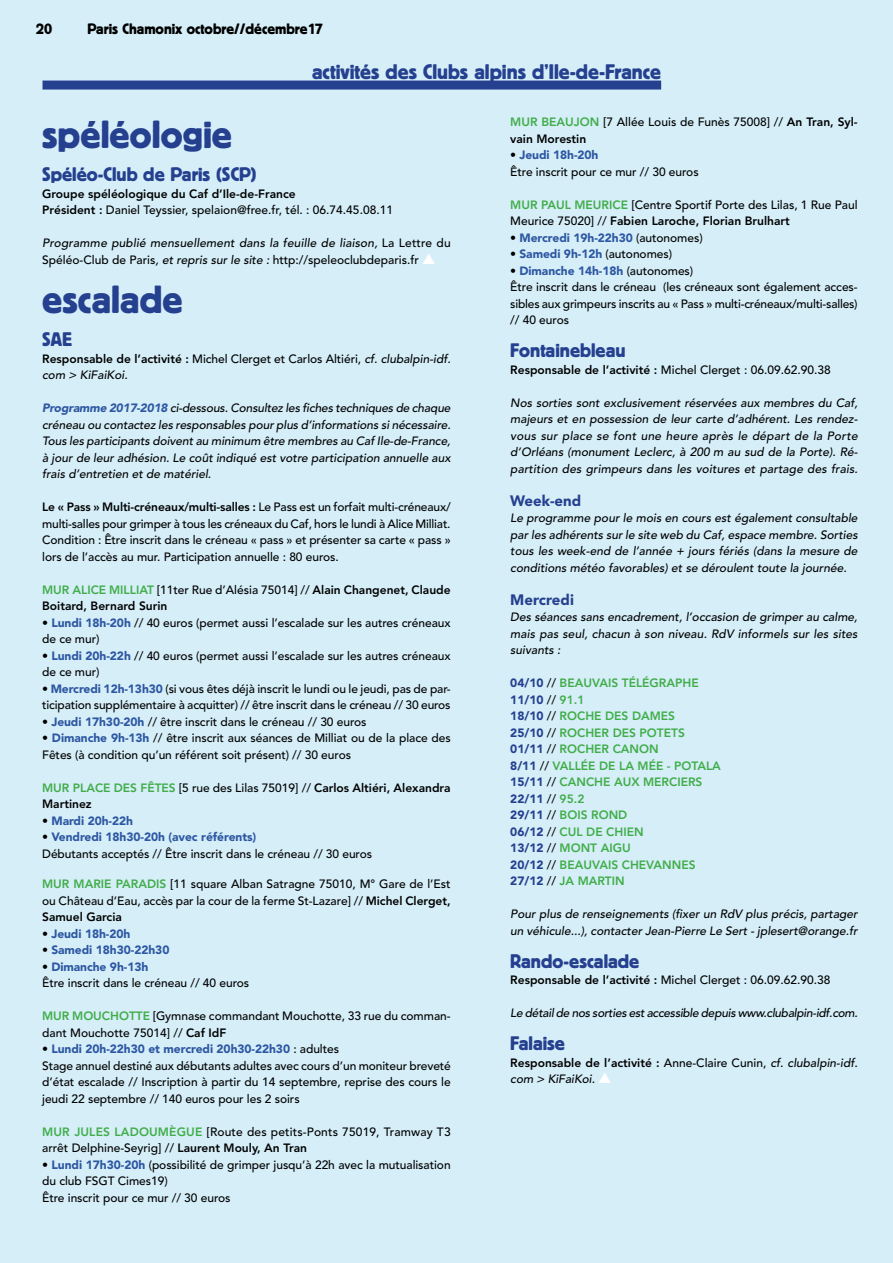
<style>
.page{position:relative;width:893px;height:1263px;background:#d5eef8}
.page>*{position:absolute;margin:0;border:0;box-sizing:border-box;transform-origin:0 0}
.t1{font:39px "Block BE";color:#25408f}
.t2{font:21px "Block BE";color:#25408f}
.t3{font:19.5px "Block BE";color:#25408f}
.t4{font:15px "Block BE";color:#000}
.t5{font:900 15px "Avenir";letter-spacing:-.02em;color:#25408f}
.t6{font:500 12px/16.5px "Avenir";letter-spacing:-.005em;color:#000}
.t7{font:italic 500 12px/16.5px "Avenir";color:#000}
.t8{font:800 12px/16.5px "Avenir";color:#41ad49}
.t9{font:800 12px/16.5px "Avenir";color:#000}
.t10{font:900 12px "Avenir";letter-spacing:-.005em;color:#2d57a2}
.t11{font:italic 500 12px "Avenir";letter-spacing:-.025em;color:#000}
.s1{font-weight:800}
.s2{font-style:normal}
.s3{color:#fff}
.s4{font-weight:800;font-style:normal}
.s5{font-weight:900;color:#2d57a2}
.s6{color:#41ad49}
.s7{font-weight:500}
.s8{font-weight:500;color:#000}
.s9{font-weight:800;color:#41ad49}
.s10{font-weight:900;color:#25408f}
</style>
<div class="page">
<div style="left:43px;top:81px;width:618px;height:9px;background:#25408f"></div>
<p class="t4" style="left:36px;top:20px;width:18px">20</p>
<p class="t4" style="left:87px;top:20px;width:237px">Paris Chamonix octobre//décembre17</p>
<h2 class="t2" style="left:312px;top:60px;width:351px">activités des Clubs alpins d’Ile-de-France</h2>
<h1 class="t1" style="left:42px;top:113px;width:192px">spéléologie</h1>
<h3 class="t3" style="left:42px;top:163px;width:216px">Spéléo-Club de Paris (SCP)</h3>
<p class="t6" style="left:42px;top:185px;width:352px"><span class="s1">Groupe spéléologique du Caf d’Ile-de-France<br>Président :</span> Daniel Teyssier, spelaion@free.fr, tél. : 06.74.45.08.11</p>
<p class="t7" style="left:42px;top:235px;width:410px">Programme publié mensuellement dans la feuille de liaison, <span class="s2">La Lettre du<br>Spéléo-Club de Paris</span>, et repris sur le site : <span class="s2">http://speleoclubdeparis.fr</span> <span class="s3">▲</span></p>
<h1 class="t1" style="left:42px;top:278px;width:142px">escalade</h1>
<h3 class="t3" style="left:42px;top:328px;width:31px">SAE</h3>
<p class="t7" style="left:42px;top:350px;width:410px"><span class="s4">Responsable de l’activité :</span> <span class="s2">Michel Clerget et Carlos Altiéri,</span> cf. clubalpin-idf. com &gt; KiFaiKoi.</p>
<p class="t7" style="left:42px;top:400px;width:410px;text-align:justify"><span class="s5">Programme 2017-2018</span> ci-dessous. Consultez les fiches techniques de chaque créneau ou contactez les responsables pour plus d’informations si nécessaire.<br>Tous les participants doivent au minimum être membres au Caf Ile-de-France, à jour de leur adhésion. Le coût indiqué est votre participation annuelle aux frais d’entretien et de matériel.</p>
<p class="t6" style="left:42px;top:499px;width:410px;text-align:justify"><span class="s1">Le « Pass » Multi-créneaux/multi-salles :</span> Le Pass est un forfait multi-créneaux/ multi-salles pour grimper à tous les créneaux du Caf, hors le lundi à Alice Milliat.<br>Condition : Être inscrit dans le créneau « pass » et présenter sa carte « pass » lors de l’accès au mur. Participation annuelle : 80 euros.</p>
<p class="t8" style="left:42px;top:581px;width:85px">Mur Alice Millia</p>
<p class="t9" style="left:42px;top:581px;width:410px;text-indent:105px"><span class="s6">t</span> <span class="s7">[11ter Rue d’Alésia 75014] //</span> Alain Changenet, Claude<br>Boitard, Bernard Surin</p>
<p class="t6" style="left:42px;top:614px;width:410px">• <span class="s5">Lundi 18h-20h</span> // 40 euros (permet aussi l’escalade sur les autres créneaux de ce mur)</p>
<p class="t6" style="left:42px;top:647px;width:410px">• <span class="s5">Lundi 20h-22h</span> // 40 euros (permet aussi l’escalade sur les autres créneaux de ce mur)</p>
<p class="t6" style="left:42px;top:680px;width:410px">• <span class="s5">Mercredi 12h-13h30</span> (si vous êtes déjà inscrit le lundi ou le jeudi, pas de par&shy;ticipation supplémentaire à acquitter) // être inscrit dans le créneau // 30 euros</p>
<p class="t6" style="left:42px;top:713px;width:326px">• <span class="s5">Jeudi 17h30-20h</span> // être inscrit dans le créneau // 30 euros</p>
<p class="t6" style="left:42px;top:730px;width:410px">• <span class="s5">Dimanche 9h-13h</span> // être inscrit aux séances de Milliat ou de la place des<br>Fêtes (à condition qu’un référent soit présent) // 30 euros</p>
<p class="t8" style="left:42px;top:779px;width:47px">Mur Plac</p>
<p class="t9" style="left:103px;top:779px;width:349px"><span class="s6">e des Fêtes</span> <span class="s7">[5 rue des Lilas 75019] //</span> Carlos Altiéri, Alexandra</p>
<p class="t9" style="left:42px;top:796px;width:51px">Martinez</p>
<p class="t10" style="left:42px;top:813px;width:92px"><span class="s8">•</span> Mardi 20h-22h</p>
<p class="t6" style="left:42px;top:829px;width:332px">• <span class="s5">Vendredi 18h30-20h (avec référents)<br></span>Débutants acceptés // Être inscrit dans le créneau // 30 euros</p>
<p class="t8" style="left:42px;top:876px;width:90px">Mur Marie Para</p>
<p class="t6" style="left:42px;top:876px;width:410px;text-align:justify;text-indent:105px"><span class="s9">dis</span> [11 square Alban Satragne 75010, M° Gare de l’Est ou Château d’Eau, accès par la cour de la ferme St-Lazare] // <span class="s1">Michel Clerget, Samuel Garcia</span></p>
<p class="t10" style="left:42px;top:926px;width:90px"><span class="s8">•</span> Jeudi 18h-20h</p>
<p class="t10" style="left:42px;top:943px;width:129px"><span class="s8">•</span> Samedi 18h30-22h30</p>
<p class="t6" style="left:42px;top:959px;width:209px">• <span class="s5">Dimanche 9h-13h<br></span>Être inscrit dans le créneau // 40 euros</p>
<p class="t6" style="left:42px;top:1008px;width:410px"><span class="s9">Mur Mouchotte</span> [Gymnase commandant Mouchotte, 33 rue du comman&shy;dant Mouchotte 75014] // <span class="s1">Caf IdF</span></p>
<p class="t6" style="left:42px;top:1041px;width:410px">• <span class="s5">Lundi 20h-22h30 et mercredi 20h30-22h30</span> : adultes<br>Stage annuel destiné aux débutants adultes avec cours d’un moniteur breveté d’état escalade // Inscription à partir du 14 septembre, reprise des cours le jeudi 22 septembre // 140 euros pour les 2 soirs</p>
<p class="t8" style="left:42px;top:1123px;width:126px">Mur Jules Ladoumèg</p>
<p class="t6" style="left:42px;top:1124px;width:410px;text-indent:144px"><span class="s9">ue</span> [Route des petits-Ponts 75019, Tramway T3 arrêt Delphine-Seyrig] // <span class="s1">Laurent Mouly, An Tran</span></p>
<p class="t6" style="left:42px;top:1157px;width:410px">• <span class="s5">Lundi 17h30-20h</span> (possibilité de grimper jusqu’à 22h avec la mutualisation du club FSGT Cimes19)<br>Être inscrit pour ce mur // 30 euros</p>
<p class="t6" style="left:510px;top:114px;width:349px"><span class="s9">Mur Beaujon</span> [7 Allée Louis de Funès 75008] // <span class="s1">An Tran, Syl&shy;vain Morestin</span></p>
<p class="t6" style="left:510px;top:147px;width:190px">• <span class="s5">Jeudi 18h-20h<br></span>Être inscrit pour ce mur // 30 euros</p>
<p class="t6" style="left:510px;top:197px;width:349px"><span class="s9">Mur Paul Meurice</span> [Centre Sportif Porte des Lilas, 1 Rue Paul<br>Meurice 75020] // <span class="s1">Fabien Laroche, Florian Brulhart</span></p>
<p class="t10" style="left:510px;top:230px;width:194px"><span class="s8">•</span> Mercredi 19h-22h30 <span class="s8">(autonomes)</span></p>
<p class="t6" style="left:510px;top:246px;width:163px">• <span class="s5">Samedi 9h-12h</span> (autonomes)</p>
<p class="t6" style="left:510px;top:263px;width:349px">• <span class="s5">Dimanche 14h-18h</span> (autonomes)<br>Être inscrit dans le créneau (les créneaux sont également acces&shy;sibles aux grimpeurs inscrits au « Pass » multi-créneaux/multi-salles) // 40 euros</p>
<h3 class="t3" style="left:510px;top:339px;width:117px">Fontainebleau</h3>
<p class="t6" style="left:510px;top:362px;width:322px"><span class="s1">Responsable de l’activité :</span> Michel Clerget : 06.09.62.90.38</p>
<p class="t7" style="left:510px;top:395px;width:349px;text-align:justify">Nos sorties sont exclusivement réservées aux membres du Caf, majeurs et en possession de leur carte d’adhérent. Les rendez&shy;vous sur place se font une heure après le départ de la Porte d’Orléans (monument Leclerc, à 200 m au sud de la Porte). Ré&shy;partition des grimpeurs dans les voitures et partage des frais.</p>
<p class="t5" style="left:510px;top:491px;width:72px">Week-end</p>
<p class="t7" style="left:510px;top:510px;width:349px;text-align:justify">Le programme pour le mois en cours est également consultable par les adhérents sur le site web du Caf, espace membre. Sorties tous les week-end de l’année + jours fériés (dans la mesure de conditions météo favorables) et se déroulent toute la journée.</p>
<p class="t5" style="left:510px;top:590px;width:65px">Mercredi</p>
<p class="t7" style="left:510px;top:609px;width:349px;text-align:justify">Des séances sans encadrement, l’occasion de grimper au calme, mais pas seul, chacun à son niveau. RdV informels sur les sites suivants :</p>
<p class="t8" style="left:510px;top:675px;width:188px"><span class="s10">04/10</span> <span class="s8">//</span> BEAUVAIS TÉ LÉGRAPHE<br><span class="s10">11/10</span> <span class="s8">//</span> 91.1<br><span class="s10">18/10</span> <span class="s8">//</span> ROCHE DES DAMES<br><span class="s10">25/10</span> <span class="s8">//</span> ROCHER DES POTET</p>
<p class="t8" style="left:678px;top:724px;width:8px">S</p>
<p class="t8" style="left:510px;top:741px;width:212px"><span class="s10">01/11</span> <span class="s8">//</span> ROCHER CANON<br><span class="s10">8/11</span> <span class="s8">//</span> VALLÉE DE LA MÉE - POTALA<br><span class="s10">15/11</span> <span class="s8">//</span> CANCHE AUX MERCIERS<br><span class="s10">22/11</span> <span class="s8">//</span> 95.2<br><span class="s10">29/11</span> <span class="s8">//</span> BOIS ROND<br><span class="s10">06/12</span> <span class="s8">//</span> CUL DE CHIEN<br><span class="s10">13/12</span> <span class="s8">//</span> MONT AIGU<br><span class="s10">20/12</span> <span class="s8">//</span> BEAUVAIS CHEVANNES<br><span class="s10">27/12</span> <span class="s8">//</span> JA MARTIN</p>
<p class="t7" style="left:510px;top:906px;width:349px">Pour plus de renseignements (fixer un RdV plus précis, partager un véhicule...), contacter Jean-Pierre Le Sert - jplesert@orange.fr</p>
<h3 class="t3" style="left:510px;top:950px;width:131px">Rando-escalade</h3>
<p class="t6" style="left:510px;top:972px;width:322px"><span class="s1">Responsable de l’activité :</span> Michel Clerget : 06.09.62.90.38</p>
<p class="t11" style="left:510px;top:1006px;width:349px">Le détail de nos sorties est accessible depuis www.clubalpin-idf.com.</p>
<h3 class="t3" style="left:510px;top:1032px;width:56px">Falaise</h3>
<p class="t7" style="left:510px;top:1055px;width:349px"><span class="s4">Responsable de l’activité :</span> <span class="s2">Anne-Claire Cunin,</span> cf. clubalpin-idf. com &gt; KiFaiKoi. <span class="s3">▲</span></p>
</div>
